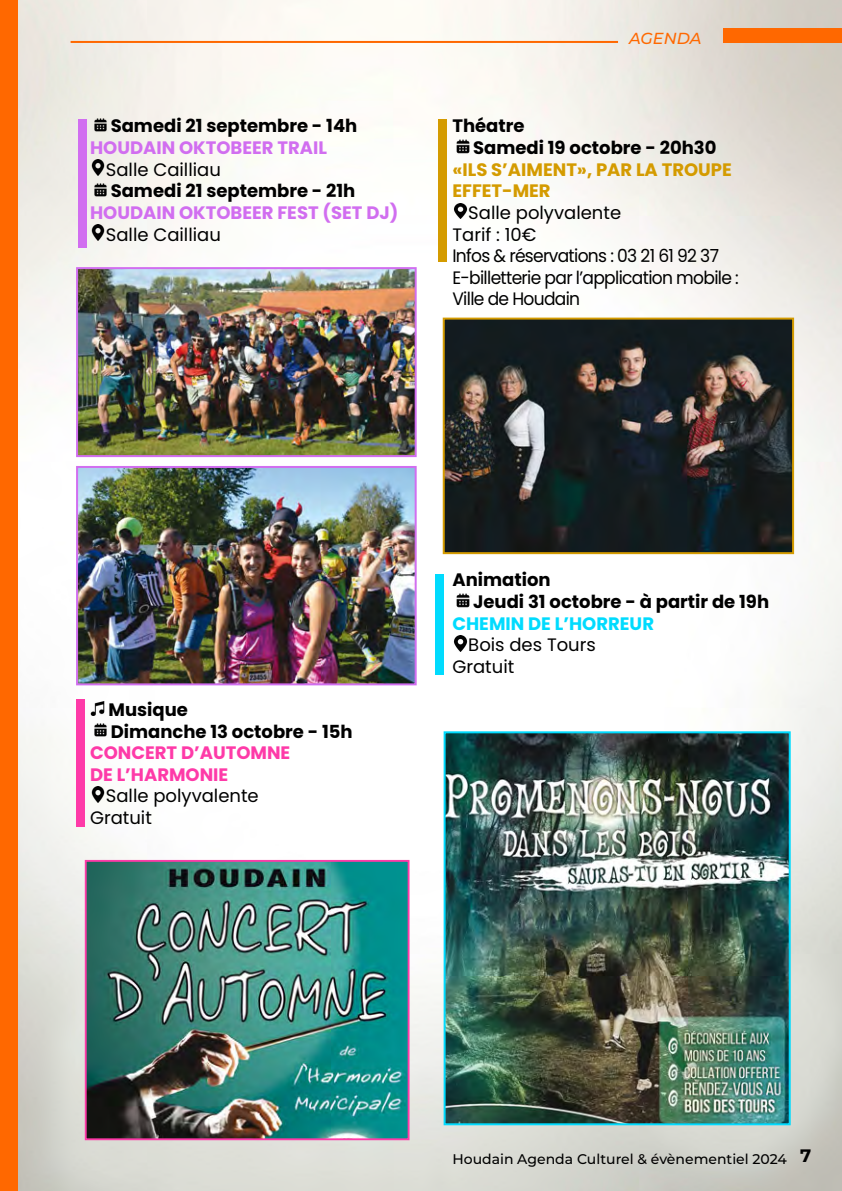
<style>
.page{position:relative;width:842px;height:1191px;background:#fff}
.page>*{position:absolute;margin:0;border:0;box-sizing:border-box;transform-origin:0 0}
.t1{font:700 18px/21.8px "Poppins";color:#000}
.t2{font:18px/21.6px "Poppins";letter-spacing:-.04em;color:#000}
.t3{font:18px/21.6px "Poppins";color:#000}
.t4{font:700 18px "Poppins";color:#d16ef0}
.t5{font:700 18px/21.6px "Poppins";color:#d49b00}
.t6{font:700 18px/21.6px "Poppins";color:#fe3aa8}
.t7{font:700 18px "Poppins";color:#00dbfe}
.t8{font:italic 500 16px "Montserrat";color:#ff6800}
.t9{font:500 14px "Montserrat";color:#000}
.s1{font-weight:700;font-size:18px}
</style>
<div class="page">
<img style="left:17px;top:0;width:825px;height:1191px">
<div style="left:0;top:0;width:17px;height:1191px;background:#ff6800"></div>
<div style="left:723px;top:28px;width:119px;height:15px;background:#ff6800"></div>
<hr style="left:71px;top:41px;width:547px;height:2px;background:#ff6800">
<img style="left:90px;top:114px;width:21px;height:18px">
<img style="left:90px;top:160px;width:16px;height:15px">
<img style="left:90px;top:179px;width:21px;height:18px">
<img style="left:90px;top:225px;width:16px;height:15px">
<img style="left:90px;top:701px;width:15px;height:15px">
<img style="left:90px;top:719px;width:21px;height:18px">
<img style="left:90px;top:786px;width:16px;height:16px">
<img style="left:452px;top:136px;width:21px;height:18px">
<img style="left:452px;top:203px;width:16px;height:16px">
<img style="left:452px;top:590px;width:21px;height:18px">
<img style="left:452px;top:635px;width:16px;height:16px">
<img style="left:446px;top:320px;width:345px;height:231px">
<div style="left:443px;top:317px;width:351px;height:237px;border:2px solid #d49b00"></div>
<img style="left:79px;top:270px;width:335px;height:184px">
<div style="left:76px;top:267px;width:341px;height:190px;border:2px solid #d16ef0"></div>
<img style="left:79px;top:469px;width:335px;height:213px">
<div style="left:76px;top:466px;width:341px;height:219px;border:2px solid #d16ef0"></div>
<div style="left:439px;top:119px;width:8px;height:143px;background:#d49b00"></div>
<div style="left:79px;top:120px;width:8px;height:128px;background:#d16ef0"></div>
<div style="left:77px;top:699px;width:8px;height:127px;background:#fe3aa8"></div>
<div style="left:435px;top:574px;width:9px;height:100px;background:#00dbfe"></div>
<img style="left:447px;top:734px;width:341px;height:388px">
<div style="left:444px;top:731px;width:347px;height:394px;border:2px solid #00dbfe"></div>
<img style="left:88px;top:863px;width:318px;height:274px">
<div style="left:85px;top:860px;width:324px;height:280px;border:2px solid #fe3aa8"></div>
<p class="t1" style="left:111px;top:115px;width:248px">Samedi 21 septembre - 14h</p>
<p class="t4" style="left:90px;top:137px;width:238px">HOUDAIN OKTOBEER TRAIL</p>
<p class="t3" style="left:106px;top:158px;width:117px">Salle Cailliau</p>
<p class="t1" style="left:111px;top:180px;width:246px">Samedi 21 septembre - 21h</p>
<p class="t4" style="left:90px;top:202px;width:310px">HOUDAIN OKTOBEER FEST (SET DJ)</p>
<p class="t3" style="left:106px;top:223px;width:117px">Salle Cailliau</p>
<p class="t8" style="left:629px;top:27px;width:74px">AGENDA</p>
<p class="t1" style="left:473px;top:115px;width:245px;text-indent:-21px">Théatre<br>Samedi 19 octobre - 20h30</p>
<p class="t5" style="left:452px;top:159px;width:281px">«ILS S’AIMENT», PAR LA TROUPE<br>EFFET-MER</p>
<p class="t2" style="left:452px;top:202px;width:288px;text-indent:16px">Salle polyvalente<br>Tarif : 10€<br>Infos &amp; réservations : 03 21 61 92 37<br>E-billetterie par l’application mobile :<br>Ville de Houdain</p>
<p class="t1" style="left:109px;top:699px;width:246px">Musique<br>Dimanche 13 octobre - 15h</p>
<p class="t6" style="left:90px;top:742px;width:202px">CONCERT D’AUTOMNE<br>DE L’HARMONIE</p>
<p class="t3" style="left:90px;top:785px;width:170px;text-indent:16px">Salle polyvalente<br>Gratuit</p>
<p class="t1" style="left:473px;top:569px;width:298px;text-indent:-21px">Animation<br>Jeudi 31 octobre - à partir de 19h</p>
<p class="t7" style="left:452px;top:613px;width:203px">CHEMIN DE L’HORREUR</p>
<p class="t3" style="left:452px;top:634px;width:145px;text-indent:16px">Bois des Tours<br>Gratuit</p>
<p class="t9" style="left:452px;top:1149px;width:360px">Houdain Agenda Culturel &amp; évènementiel 2024 <span class="s1">7</span></p>
</div>
